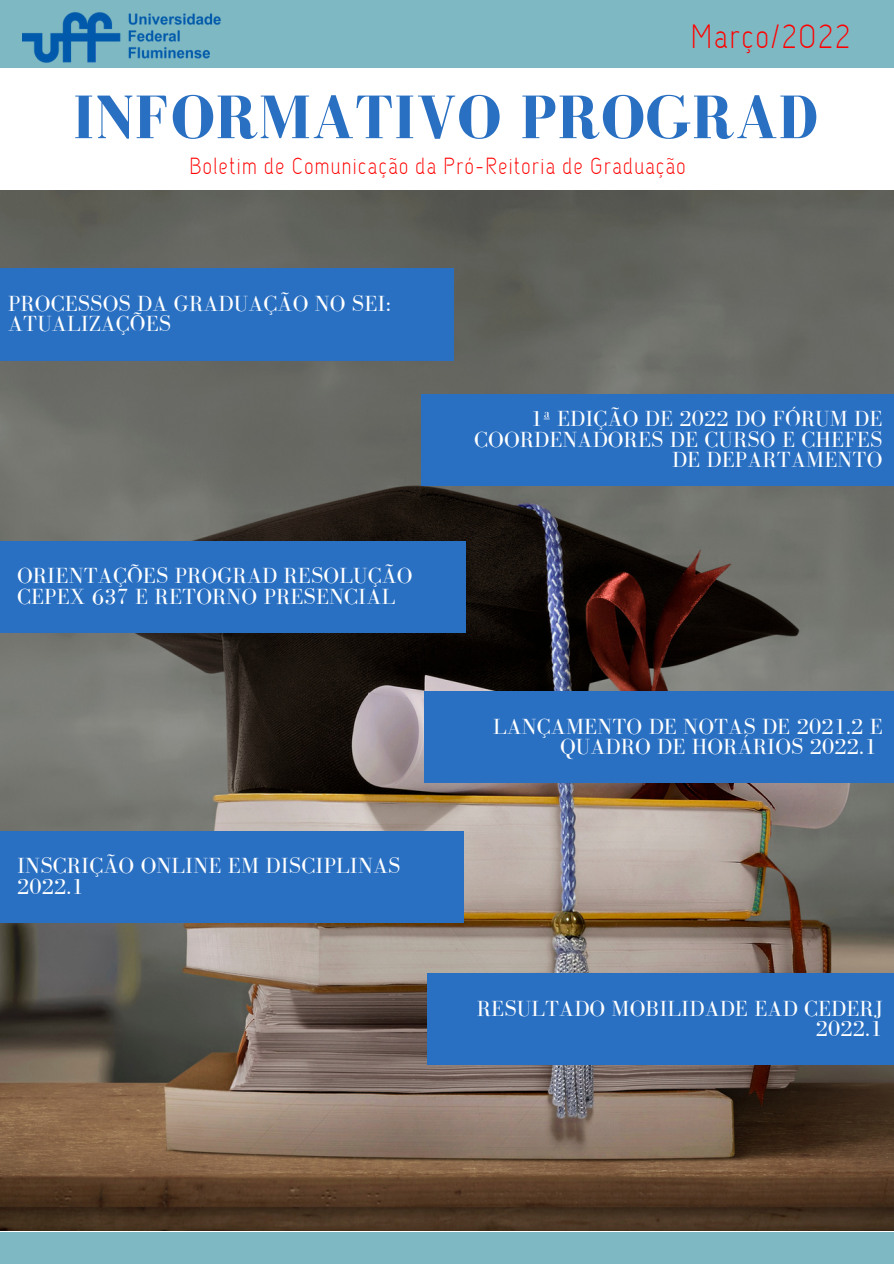
<style>
.page{position:relative;width:894px;height:1264px;background:#fff}
.page>*{position:absolute;margin:0;border:0;box-sizing:border-box;transform-origin:0 0}
.t1{font:700 63px "Bodoni FLF";letter-spacing:.01em;color:#2a70c2}
.t2{font:33.45px "Capsuula";letter-spacing:.06em;color:#f00}
.t3{font:23.25px "Capsuula";letter-spacing:.06em;color:#f00}
.t4{font:22.5px/20.2px "Bodoni FLF";letter-spacing:.01em;color:#fff}
</style>
<div class="page">
<div style="left:0;top:1231px;width:893px;height:32px;background:#7eb9c3"></div>
<div style="left:0;top:0;width:893px;height:67px;background:#7eb9c3"></div>
<img style="left:23px;top:12px;width:198px;height:51px">
<img style="left:0;top:191px;width:893px;height:1039px">
<div style="left:0;top:269px;width:454px;height:91px;background:#2a70c2"></div>
<div style="left:421px;top:394px;width:472px;height:91px;background:#2a70c2"></div>
<div style="left:0;top:541px;width:466px;height:91px;background:#2a70c2"></div>
<div style="left:424px;top:691px;width:469px;height:92px;background:#2a70c2"></div>
<div style="left:0;top:831px;width:463px;height:91px;background:#2a70c2"></div>
<div style="left:427px;top:973px;width:466px;height:91px;background:#2a70c2"></div>
<p class="t2" style="left:690px;top:17px;width:161px">Março/2022</p>
<p class="t1" style="left:73px;top:83px;width:746px">INFORMATIVO PROGRAD</p>
<p class="t3" style="left:189px;top:153px;width:497px">Boletim de Comunicação da Pró-Reitoria de Graduação</p>
<p class="t4" style="left:8px;top:293px;width:384px">PROCESSOS DA GRADUAÇÃO NO SEI:<br>ATUALIZAÇÕES</p>
<p class="t4" style="left:17px;top:565px;width:397px">ORIENTAÇÕES PROGRAD RESOLUÇÃO<br>CEPEX 637 E RETORNO PRESENCIAL</p>
<p class="t4" style="left:17px;top:855px;width:385px">INSCRIÇÃO ONLINE EM DISCIPLINAS<br>2022.1</p>
<p class="t4" style="left:474px;top:409px;width:409px;text-align:right">1ª EDIÇÃO DE 2022 DO FÓRUM DE<br>COORDENADORES DE CURSO E CHEFES<br>DE DEPARTAMENTO</p>
<p class="t4" style="left:493px;top:716px;width:391px;text-align:right">LANÇAMENTO DE NOTAS DE 2021.2 E<br>QUADRO DE HORÁRIOS 2022.1</p>
<p class="t4" style="left:476px;top:997px;width:407px;text-align:right">RESULTADO MOBILIDADE EAD CEDERJ<br>2022.1</p>
</div>
